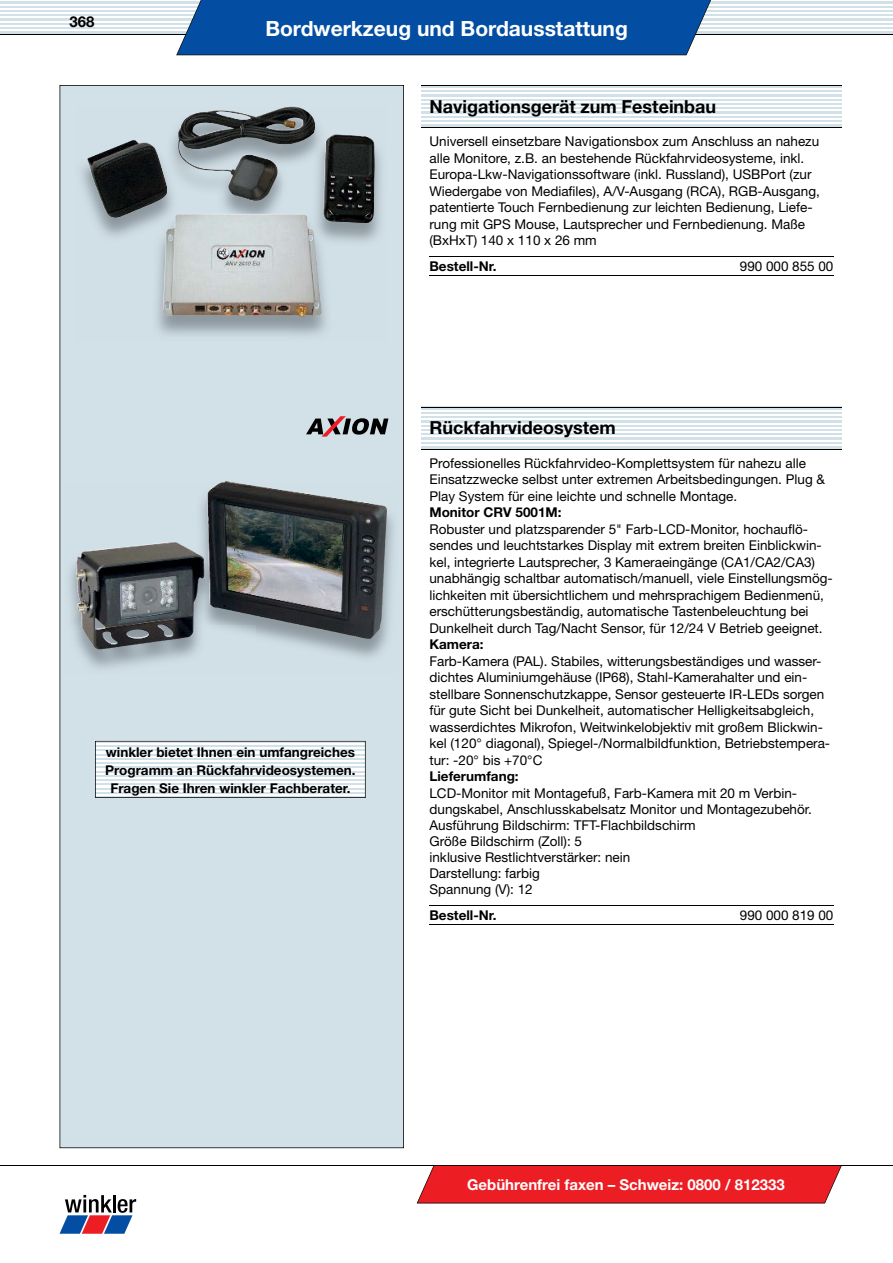
<style>
.page{position:relative;width:893px;height:1263px;background:#fff}
.page>*{position:absolute;margin:0;border:0;box-sizing:border-box;transform-origin:0 0}
.t1{font:700 21px "Helvetica Neue";color:#fff}
.t2{font:700 18px "Helvetica Neue";color:#000}
.t3{font:700 15px "Helvetica Neue";color:#fff}
.t4{font:700 15px "Helvetica Neue";color:#000}
.t5{font:13.5px/16.5px "Helvetica Neue";color:#000}
.t6{font:700 13.5px/18px "Helvetica Neue";color:#000;text-align:center}
</style>
<div class="page">
<svg style="left:0;top:1px;width:893px;height:33px;fill:#d2e0e7"></svg>
<hr style="left:0;top:4px;width:893px;height:1px;background:#fff">
<hr style="left:0;top:8px;width:893px;height:2px;background:#fff">
<hr style="left:0;top:13px;width:893px;height:1px;background:#fff">
<hr style="left:0;top:17px;width:893px;height:1px;background:#fff">
<hr style="left:0;top:21px;width:893px;height:1px;background:#fff">
<hr style="left:0;top:25px;width:893px;height:2px;background:#fff">
<hr style="left:0;top:30px;width:893px;height:1px;background:#fff">
<hr style="left:0;top:34px;width:893px;height:1px;background:#000">
<svg style="left:176px;top:0;width:541px;height:55px;background:#1056a4"></svg>
<svg style="left:60px;top:1195px;width:76px;height:39px"></svg>
<hr style="left:0;top:1165px;width:893px;height:1px;background:#000">
<svg style="left:417px;top:1165px;width:425px;height:38px;background:#e5242b"></svg>
<div style="left:60px;top:85px;width:344px;height:1063px;background:#d2e0e7"></div>
<svg style="left:421px;top:86px;width:421px;height:41px;fill:#d2e0e7"></svg>
<hr style="left:421px;top:89px;width:421px;height:1px;background:#fff">
<hr style="left:421px;top:93px;width:421px;height:1px;background:#fff">
<hr style="left:421px;top:97px;width:421px;height:1px;background:#fff">
<hr style="left:421px;top:101px;width:421px;height:2px;background:#fff">
<hr style="left:421px;top:106px;width:421px;height:1px;background:#fff">
<hr style="left:421px;top:110px;width:421px;height:1px;background:#fff">
<hr style="left:421px;top:114px;width:421px;height:1px;background:#fff">
<hr style="left:421px;top:118px;width:421px;height:2px;background:#fff">
<hr style="left:421px;top:123px;width:421px;height:1px;background:#fff">
<hr style="left:421px;top:85px;width:421px;height:1px;background:#000">
<hr style="left:421px;top:127px;width:421px;height:1px;background:#000">
<hr style="left:429px;top:256px;width:311px;height:1px;background:#000">
<hr style="left:429px;top:276px;width:311px;height:1px;background:#000">
<hr style="left:740px;top:256px;width:93px;height:1px;background:#000">
<hr style="left:740px;top:276px;width:93px;height:1px;background:#000">
<svg style="left:421px;top:408px;width:421px;height:41px;fill:#d2e0e7"></svg>
<hr style="left:421px;top:410px;width:421px;height:2px;background:#fff">
<hr style="left:421px;top:414px;width:421px;height:2px;background:#fff">
<hr style="left:421px;top:419px;width:421px;height:1px;background:#fff">
<hr style="left:421px;top:423px;width:421px;height:1px;background:#fff">
<hr style="left:421px;top:427px;width:421px;height:2px;background:#fff">
<hr style="left:421px;top:432px;width:421px;height:1px;background:#fff">
<hr style="left:421px;top:436px;width:421px;height:1px;background:#fff">
<hr style="left:421px;top:440px;width:421px;height:1px;background:#fff">
<hr style="left:421px;top:444px;width:421px;height:2px;background:#fff">
<hr style="left:421px;top:407px;width:421px;height:1px;background:#000">
<hr style="left:421px;top:449px;width:421px;height:1px;background:#000">
<hr style="left:429px;top:905px;width:311px;height:1px;background:#000">
<hr style="left:429px;top:924px;width:311px;height:1px;background:#000">
<hr style="left:740px;top:905px;width:93px;height:1px;background:#000">
<hr style="left:740px;top:924px;width:93px;height:1px;background:#000">
<img style="left:64px;top:483px;width:334px;height:191px">
<img style="left:207px;top:481px;width:177px;height:158px">
<svg style="left:95px;top:741px;width:271px;height:57px"></svg>
<svg style="left:306px;top:416px;width:82px;height:21px;background:#847e83"></svg>
<img style="left:76px;top:108px;width:311px;height:233px">
<img style="left:87px;top:106px;width:288px;height:211px">
<p class="t4" style="left:70px;top:12px;width:27px">368</p>
<h1 class="t1" style="left:265px;top:16px;width:364px">Bordwerkzeug und Bordausstattung</h1>
<h2 class="t2" style="left:429px;top:95px;width:288px">Navigationsgerät zum Festeinbau</h2>
<p class="t5" style="left:429px;top:133px;width:392px">Universell einsetzbare Navigationsbox zum Anschluss an nahezu alle Monitore, z.B. an bestehende Rückfahrvideosysteme, inkl.<br>Europa-Lkw-Navigationssoftware (inkl. Russland), USBPort (zur Wiedergabe von Mediafiles), A/V-Ausgang (RCA), RGB-Ausgang, patentierte Touch Fernbedienung zur leichten Bedienung, Liefe&shy;rung mit GPS Mouse, Lautsprecher und Fernbedienung. Maße (BxHxT) 140 x 110 x 26 mm</p>
<p class="t6" style="left:429px;top:256px;width:69px">Bestell-Nr.</p>
<p class="t5" style="left:740px;top:257px;width:95px">990 000 855 00</p>
<p class="t6" style="left:105px;top:742px;width:252px">winkler bietet Ihnen ein umfangreiches<br>Programm an Rückfahrvideosystemen.<br>Fragen Sie Ihren winkler Fachberater.</p>
<h2 class="t2" style="left:429px;top:417px;width:188px">Rückfahrvideosystem</h2>
<p class="t5" style="left:429px;top:455px;width:397px">Professionelles Rückfahrvideo-Komplettsystem für nahezu alle<br>Einsatzzwecke selbst unter extremen Arbeitsbedingungen. Plug &amp;<br>Play System für eine leichte und schnelle Montage.</p>
<p class="t6" style="left:429px;top:503px;width:134px">Monitor CRV 5001M:</p>
<p class="t5" style="left:429px;top:521px;width:405px">Robuster und platzsparender 5" Farb-LCD-Monitor, hochauflö&shy;sendes und leuchtstarkes Display mit extrem breiten Einblickwin&shy;kel, integrierte Lautsprecher, 3 Kameraeingänge (CA1/CA2/CA3) unabhängig schaltbar automatisch/manuell, viele Einstellungsmög&shy;lichkeiten mit übersichtlichem und mehrsprachigem Bedienmenü, erschütterungsbeständig, automatische Tastenbeleuchtung bei Dunkelheit durch Tag/Nacht Sensor, für 12/24 V Betrieb geeignet.</p>
<p class="t6" style="left:429px;top:635px;width:56px">Kamera:</p>
<p class="t5" style="left:429px;top:653px;width:402px">Farb-Kamera (PAL). Stabiles, witterungsbeständiges und wasser&shy;dichtes Aluminiumgehäuse (IP68), Stahl-Kamerahalter und ein&shy;stellbare Sonnenschutzkappe, Sensor gesteuerte IR-LEDs sorgen für gute Sicht bei Dunkelheit, automatischer Helligkeitsabgleich, wasserdichtes Mikrofon, Weitwinkelobjektiv mit großem Blickwin&shy;kel (120° diagonal), Spiegel-/Normalbildfunktion, Betriebstempera&shy;tur: -20° bis +70°C</p>
<p class="t6" style="left:429px;top:767px;width:91px">Lieferumfang:</p>
<p class="t5" style="left:429px;top:785px;width:384px;line-height:16px">LCD-Monitor mit Montagefuß, Farb-Kamera mit 20 m Verbin&shy;dungskabel, Anschlusskabelsatz Monitor und Montagezubehör.<br>Ausführung Bildschirm: TFT-Flachbildschirm<br>Größe Bildschirm (Zoll): 5<br>inklusive Restlichtverstärker: nein<br>Darstellung: farbig<br>Spannung (V): 12</p>
<p class="t6" style="left:429px;top:905px;width:69px">Bestell-Nr.</p>
<p class="t5" style="left:740px;top:906px;width:95px">990 000 819 00</p>
<p class="t3" style="left:467px;top:1175px;width:319px">Gebührenfrei faxen – Schweiz: 0800 / 812333</p>
</div>
